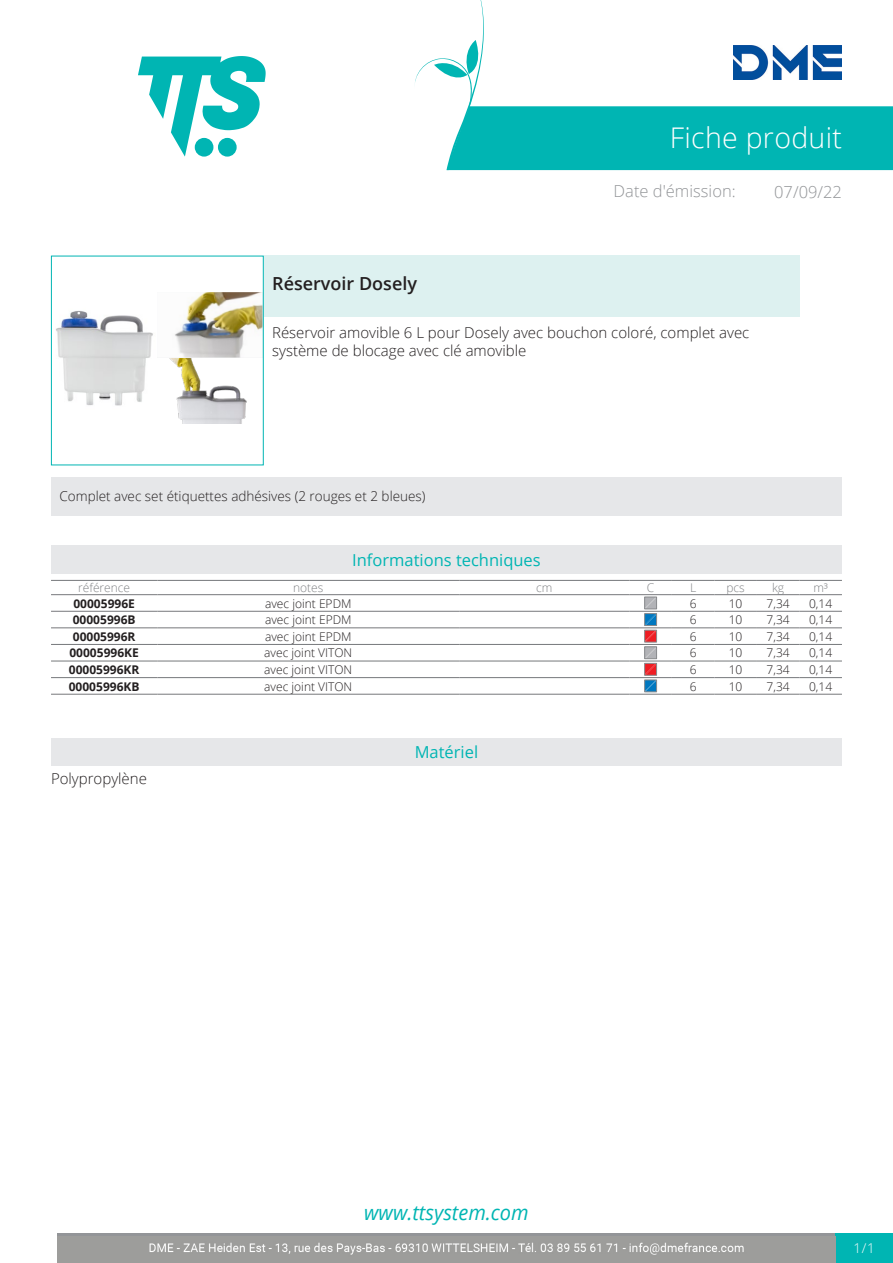
<style>
.page{position:relative;width:893px;height:1263px;background:#fff}
.page>*{position:absolute;margin:0;border:0;box-sizing:border-box;transform-origin:0 0}
.Titolo1{font:300 28.5px "Open Sans";letter-spacing:.01em;color:#fff}
.t1{font:italic 20.85px "Open Sans";color:#00b5b3;scale:.96 1}
.Nome{font:600 18px "Open Sans";color:#231f20}
.Titolo2{font:300 16.5px "Open Sans";color:#939598}
.Titolo3{font:16.5px "Open Sans";color:#00b5b3}
.Titolo16{font:16.5px "Open Sans";color:#00b5b3}
.Descrizione{font:300 15px/18px "Open Sans";color:#231f20}
.Materiale{font:300 15px "Open Sans";color:#231f20}
.NotaProd{font:300 13.5px "Open Sans";color:#231f20}
.t2{font:300 13.5px "Open Sans";color:#fff}
.TabTecnica_Corpo{font:300 12px "Open Sans";color:#231f20}
.TabTecnica_Codice{font:700 12px "Open Sans";color:#231f20}
.TabTecnica_Intestazi{font:300 12px "Open Sans";color:#808285}
</style>
<div class="page">
<svg style="left:138px;top:56px;width:128px;height:101px"></svg>
<div style="left:57px;top:1233px;width:779px;height:30px;background:#9d9d9b"></div>
<div style="left:836px;top:1233px;width:57px;height:30px;background:#00b5b3"></div>
<svg style="left:415px;top:0;width:478px;height:170px"></svg>
<img style="left:56px;top:310px;width:97px;height:96px">
<img style="left:174px;top:292px;width:88px;height:66px">
<img style="left:169px;top:358px;width:78px;height:66px">
<div style="left:51px;top:256px;width:213px;height:209px;border:1px solid #00b5b3"></div>
<div style="left:264px;top:256px;width:535px;height:61px;background:#ddf1f0"></div>
<div style="left:51px;top:477px;width:791px;height:38px;background:#e6e7e9"></div>
<div style="left:51px;top:545px;width:791px;height:28px;background:#e6e7e9"></div>
<hr style="left:51px;top:580px;width:106px;height:1px;background:#76787b">
<hr style="left:51px;top:594px;width:106px;height:1px;background:#76787b">
<hr style="left:157px;top:580px;width:302px;height:1px;background:#76787b">
<hr style="left:157px;top:594px;width:302px;height:1px;background:#76787b">
<hr style="left:459px;top:580px;width:170px;height:1px;background:#76787b">
<hr style="left:459px;top:594px;width:170px;height:1px;background:#76787b">
<hr style="left:629px;top:580px;width:43px;height:1px;background:#76787b">
<hr style="left:629px;top:594px;width:43px;height:1px;background:#76787b">
<hr style="left:672px;top:580px;width:42px;height:1px;background:#76787b">
<hr style="left:672px;top:594px;width:42px;height:1px;background:#76787b">
<hr style="left:714px;top:580px;width:43px;height:1px;background:#76787b">
<hr style="left:714px;top:594px;width:43px;height:1px;background:#76787b">
<hr style="left:757px;top:580px;width:42px;height:1px;background:#76787b">
<hr style="left:757px;top:594px;width:42px;height:1px;background:#76787b">
<hr style="left:799px;top:580px;width:43px;height:1px;background:#76787b">
<hr style="left:799px;top:594px;width:43px;height:1px;background:#76787b">
<hr style="left:51px;top:611px;width:106px;height:1px;background:#76787b">
<hr style="left:157px;top:611px;width:302px;height:1px;background:#76787b">
<hr style="left:459px;top:611px;width:170px;height:1px;background:#76787b">
<hr style="left:629px;top:611px;width:43px;height:1px;background:#76787b">
<hr style="left:672px;top:611px;width:42px;height:1px;background:#76787b">
<hr style="left:714px;top:611px;width:43px;height:1px;background:#76787b">
<hr style="left:757px;top:611px;width:42px;height:1px;background:#76787b">
<hr style="left:799px;top:611px;width:43px;height:1px;background:#76787b">
<hr style="left:51px;top:628px;width:106px;height:1px;background:#76787b">
<hr style="left:157px;top:628px;width:302px;height:1px;background:#76787b">
<hr style="left:459px;top:628px;width:170px;height:1px;background:#76787b">
<hr style="left:629px;top:628px;width:43px;height:1px;background:#76787b">
<hr style="left:672px;top:628px;width:42px;height:1px;background:#76787b">
<hr style="left:714px;top:628px;width:43px;height:1px;background:#76787b">
<hr style="left:757px;top:628px;width:42px;height:1px;background:#76787b">
<hr style="left:799px;top:628px;width:43px;height:1px;background:#76787b">
<hr style="left:51px;top:644px;width:106px;height:1px;background:#76787b">
<hr style="left:157px;top:644px;width:302px;height:1px;background:#76787b">
<hr style="left:459px;top:644px;width:170px;height:1px;background:#76787b">
<hr style="left:629px;top:644px;width:43px;height:1px;background:#76787b">
<hr style="left:672px;top:644px;width:42px;height:1px;background:#76787b">
<hr style="left:714px;top:644px;width:43px;height:1px;background:#76787b">
<hr style="left:757px;top:644px;width:42px;height:1px;background:#76787b">
<hr style="left:799px;top:644px;width:43px;height:1px;background:#76787b">
<hr style="left:51px;top:661px;width:106px;height:1px;background:#76787b">
<hr style="left:157px;top:661px;width:302px;height:1px;background:#76787b">
<hr style="left:459px;top:661px;width:170px;height:1px;background:#76787b">
<hr style="left:629px;top:661px;width:43px;height:1px;background:#76787b">
<hr style="left:672px;top:661px;width:42px;height:1px;background:#76787b">
<hr style="left:714px;top:661px;width:43px;height:1px;background:#76787b">
<hr style="left:757px;top:661px;width:42px;height:1px;background:#76787b">
<hr style="left:799px;top:661px;width:43px;height:1px;background:#76787b">
<hr style="left:51px;top:677px;width:106px;height:1px;background:#76787b">
<hr style="left:51px;top:694px;width:106px;height:1px;background:#76787b">
<hr style="left:157px;top:677px;width:302px;height:1px;background:#76787b">
<hr style="left:157px;top:694px;width:302px;height:1px;background:#76787b">
<hr style="left:459px;top:677px;width:170px;height:1px;background:#76787b">
<hr style="left:459px;top:694px;width:170px;height:1px;background:#76787b">
<hr style="left:629px;top:677px;width:43px;height:1px;background:#76787b">
<hr style="left:629px;top:694px;width:43px;height:1px;background:#76787b">
<hr style="left:672px;top:677px;width:42px;height:1px;background:#76787b">
<hr style="left:672px;top:694px;width:42px;height:1px;background:#76787b">
<hr style="left:714px;top:677px;width:43px;height:1px;background:#76787b">
<hr style="left:714px;top:694px;width:43px;height:1px;background:#76787b">
<hr style="left:757px;top:677px;width:42px;height:1px;background:#76787b">
<hr style="left:757px;top:694px;width:42px;height:1px;background:#76787b">
<hr style="left:799px;top:677px;width:43px;height:1px;background:#76787b">
<hr style="left:799px;top:694px;width:43px;height:1px;background:#76787b">
<svg style="left:645px;top:597px;width:12px;height:93px"></svg>
<div style="left:645px;top:680px;width:12px;height:12px;border:1px solid #87898c"></div>
<div style="left:51px;top:738px;width:791px;height:28px;background:#e6e7e9"></div>
<img style="left:149px;top:1242px;width:595px;height:13px">
<p class="Titolo1" style="left:670px;top:118px;width:174px">Fiche produit</p>
<p class="Titolo2" style="left:614px;top:180px;width:124px">Date d'émission:</p>
<h3 class="Titolo2" style="left:774px;top:180px;width:69px">07/09/22</h3>
<p class="Nome" style="left:272px;top:271px;width:146px">Réservoir Dosely</p>
<p class="Descrizione" style="left:272px;top:323px;width:479px">Réservoir amovible 6 L pour Dosely avec bouchon coloré, complet avec système de blocage avec clé amovible</p>
<p class="NotaProd" style="left:60px;top:487px;width:367px">Complet avec set étiquettes adhésives (2 rouges et 2 bleues)</p>
<p class="Titolo3" style="left:352px;top:548px;width:190px">Informations techniques</p>
<p class="TabTecnica_Intestazi" style="left:78px;top:579px;width:54px">référence</p>
<p class="TabTecnica_Intestazi" style="left:293px;top:579px;width:32px">notes</p>
<p class="TabTecnica_Intestazi" style="left:536px;top:579px;width:18px">cm</p>
<p class="TabTecnica_Intestazi" style="left:647px;top:579px;width:9px">C</p>
<p class="TabTecnica_Intestazi" style="left:690px;top:579px;width:8px">L</p>
<p class="TabTecnica_Intestazi" style="left:726px;top:579px;width:20px">pcs</p>
<p class="TabTecnica_Intestazi" style="left:772px;top:579px;width:14px">kg</p>
<p class="TabTecnica_Intestazi" style="left:813px;top:579px;width:16px">m³</p>
<p class="TabTecnica_Codice" style="left:73px;top:595px;width:63px">00005996E</p>
<p class="TabTecnica_Corpo" style="left:265px;top:595px;width:88px">avec joint EPDM</p>
<p class="TabTecnica_Corpo" style="left:690px;top:595px;width:8px">6</p>
<p class="TabTecnica_Corpo" style="left:729px;top:595px;width:15px">10</p>
<p class="TabTecnica_Corpo" style="left:767px;top:595px;width:25px">7,34</p>
<p class="TabTecnica_Corpo" style="left:809px;top:595px;width:25px">0,14</p>
<p class="TabTecnica_Codice" style="left:73px;top:611px;width:64px">00005996B</p>
<p class="TabTecnica_Corpo" style="left:265px;top:611px;width:88px">avec joint EPDM</p>
<p class="TabTecnica_Corpo" style="left:690px;top:611px;width:8px">6</p>
<p class="TabTecnica_Corpo" style="left:729px;top:611px;width:15px">10</p>
<p class="TabTecnica_Corpo" style="left:767px;top:611px;width:25px">7,34</p>
<p class="TabTecnica_Corpo" style="left:809px;top:611px;width:25px">0,14</p>
<p class="TabTecnica_Codice" style="left:73px;top:628px;width:64px">00005996R</p>
<p class="TabTecnica_Corpo" style="left:265px;top:628px;width:88px">avec joint EPDM</p>
<p class="TabTecnica_Corpo" style="left:690px;top:628px;width:8px">6</p>
<p class="TabTecnica_Corpo" style="left:729px;top:628px;width:15px">10</p>
<p class="TabTecnica_Corpo" style="left:767px;top:628px;width:25px">7,34</p>
<p class="TabTecnica_Corpo" style="left:809px;top:628px;width:25px">0,14</p>
<p class="TabTecnica_Codice" style="left:69px;top:644px;width:71px">00005996KE</p>
<p class="TabTecnica_Corpo" style="left:264px;top:645px;width:90px">avec joint VITON</p>
<p class="TabTecnica_Corpo" style="left:690px;top:645px;width:8px">6</p>
<p class="TabTecnica_Corpo" style="left:729px;top:645px;width:15px">10</p>
<p class="TabTecnica_Corpo" style="left:767px;top:645px;width:25px">7,34</p>
<p class="TabTecnica_Corpo" style="left:809px;top:645px;width:25px">0,14</p>
<p class="TabTecnica_Codice" style="left:69px;top:661px;width:72px">00005996KR</p>
<p class="TabTecnica_Corpo" style="left:264px;top:661px;width:90px">avec joint VITON</p>
<p class="TabTecnica_Corpo" style="left:690px;top:661px;width:8px">6</p>
<p class="TabTecnica_Corpo" style="left:729px;top:661px;width:15px">10</p>
<p class="TabTecnica_Corpo" style="left:767px;top:661px;width:25px">7,34</p>
<p class="TabTecnica_Corpo" style="left:809px;top:661px;width:25px">0,14</p>
<p class="TabTecnica_Codice" style="left:69px;top:678px;width:72px">00005996KB</p>
<p class="TabTecnica_Corpo" style="left:264px;top:678px;width:90px">avec joint VITON</p>
<p class="TabTecnica_Corpo" style="left:690px;top:678px;width:8px">6</p>
<p class="TabTecnica_Corpo" style="left:729px;top:678px;width:15px">10</p>
<p class="TabTecnica_Corpo" style="left:767px;top:678px;width:25px">7,34</p>
<p class="TabTecnica_Corpo" style="left:809px;top:678px;width:25px">0,14</p>
<p class="Materiale" style="left:51px;top:768px;width:97px">Polypropylène</p>
<p class="Titolo16" style="left:415px;top:741px;width:65px">Matériel</p>
<h2 class="t1" style="left:364px;top:1198px;width:173px">www.ttsystem.com</h2>
<p class="t2" style="left:854px;top:1239px;width:23px">1/1</p>
</div>
